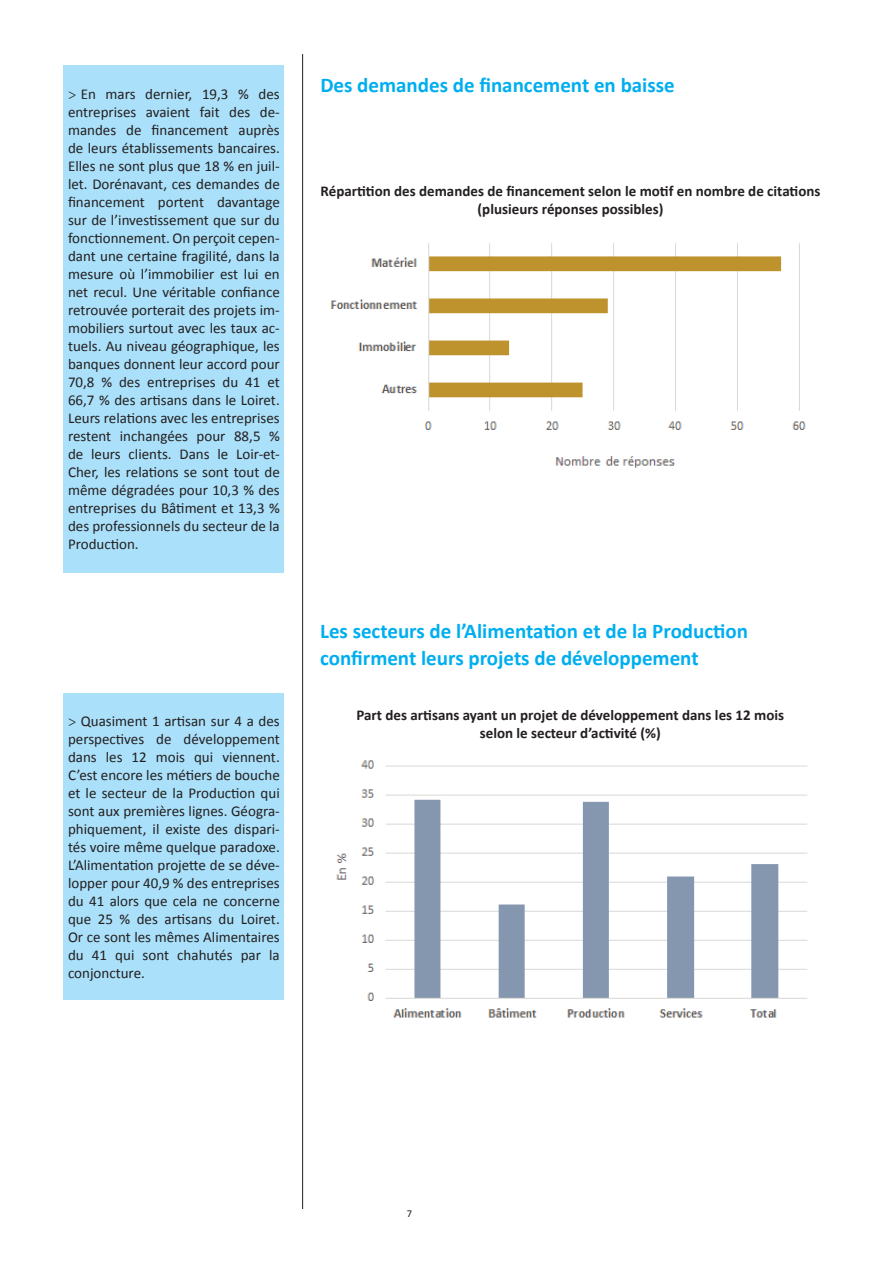
<style>
.page{position:relative;width:893px;height:1263px;background:#fff}
.page>*{position:absolute;margin:0;border:0;box-sizing:border-box;transform-origin:0 0}
.t1{font:700 21px/26.5px "Calibri";color:#00aeef}
.t2{font:15px/18px "Calibri";color:#231f20;text-align:justify}
.t3{font:700 15px/18px "Calibri";color:#231f20;text-align:center}
.t4{font:10.5px "Calibri";color:#231f20}
.s1{font-family:"Minion Pro"}
</style>
<div class="page">
<hr style="left:302px;top:54px;width:1px;height:1155px;background:#231f20">
<div style="left:64px;top:65px;width:220px;height:507px;background:#aae0f9"></div>
<img style="left:330px;top:243px;width:476px;height:225px">
<img style="left:336px;top:760px;width:472px;height:258px">
<div style="left:64px;top:693px;width:220px;height:306px;background:#aae0f9"></div>
<p class="t2" style="left:68px;top:85px;width:213px"><span class="s1">&gt;</span> En mars dernier, 19,3 % des entreprises avaient fait des de&shy;mandes de financement auprès de leurs établissements bancaires.<br>Elles ne sont plus que 18 % en juil&shy;let. Dorénavant, ces demandes de financement portent davantage sur de l’investissement que sur du fonctionnement. On perçoit cepen&shy;dant une certaine fragilité, dans la mesure où l’immobilier est lui en net recul. Une véritable confiance retrouvée porterait des projets im&shy;mobiliers surtout avec les taux ac&shy;tuels. Au niveau géographique, les banques donnent leur accord pour 70,8 % des entreprises du 41 et 66,7 % des artisans dans le Loiret.<br>Leurs relations avec les entreprises restent inchangées pour 88,5 % de leurs clients. Dans le Loir-et-Cher, les relations se sont tout de même dégradées pour 10,3 % des entreprises du Bâtiment et 13,3 % des professionnels du secteur de la Production.</p>
<p class="t2" style="left:68px;top:712px;width:213px"><span class="s1">&gt;</span> Quasiment 1 artisan sur 4 a des perspectives de développement dans les 12 mois qui viennent.<br>C’est encore les métiers de bouche et le secteur de la Production qui sont aux premières lignes. Géogra&shy;phiquement, il existe des dispari&shy;tés voire même quelque paradoxe.<br>L’Alimentation projette de se déve&shy;lopper pour 40,9 % des entreprises du 41 alors que cela ne concerne que 25 % des artisans du Loiret.<br>Or ce sont les mêmes Alimentaires du 41 qui sont chahutés par la conjoncture.</p>
<h1 class="t1" style="left:320px;top:71px;width:356px">Des demandes de financement en baisse</h1>
<p class="t3" style="left:321px;top:182px;width:501px">Répartition des demandes de financement selon le motif en nombre de citations (plusieurs réponses possibles)</p>
<h1 class="t1" style="left:320px;top:618px;width:429px">Les secteurs de l’Alimentation et de la Production confirment leurs projets de développement</h1>
<p class="t3" style="left:356px;top:706px;width:429px">Part des artisans ayant un projet de développement dans les 12 mois selon le secteur d’activité (%)</p>
<p class="t4" style="left:407px;top:1207px;width:7px">7</p>
</div>
